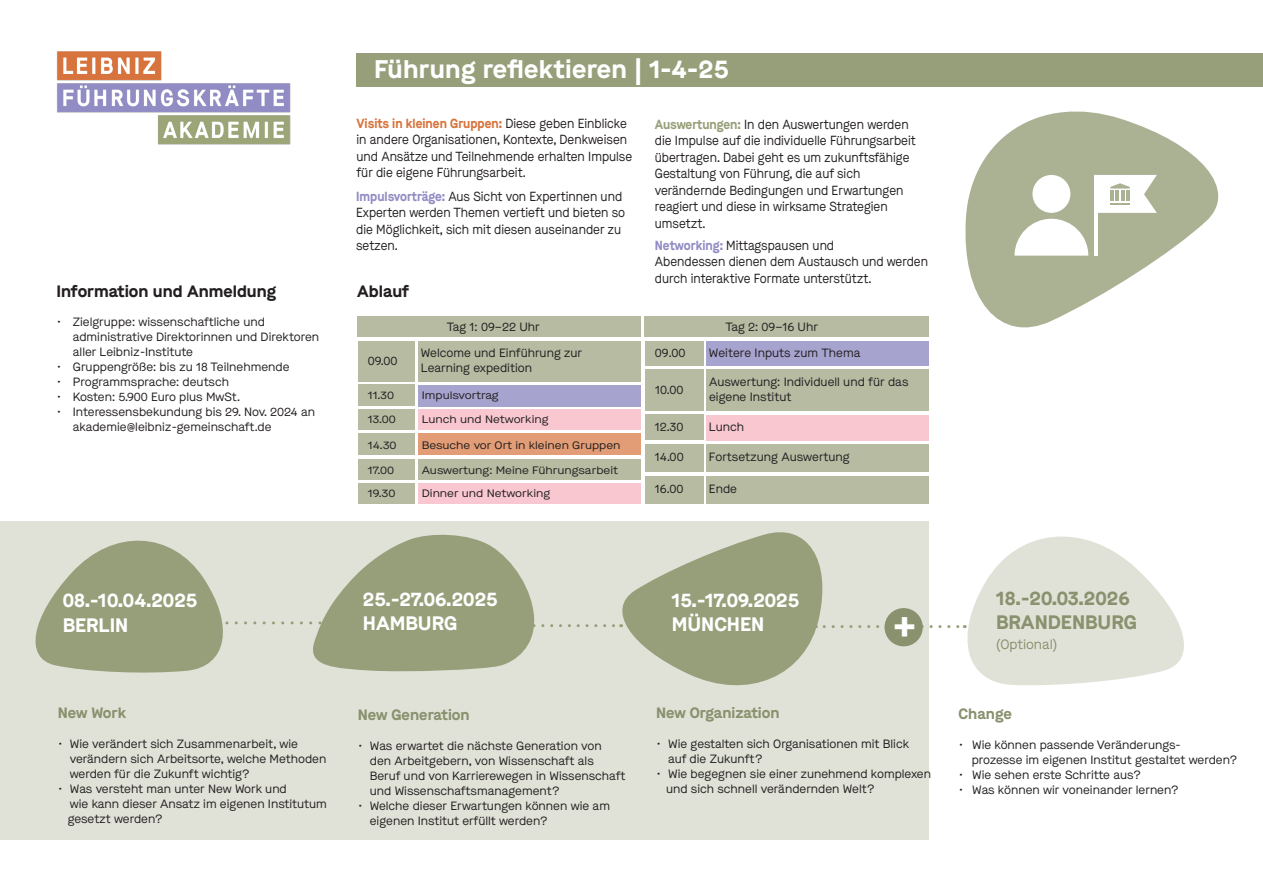
<style>
.page{position:relative;width:1263px;height:893px;background:#fff}
.page>*{position:absolute;margin:0;border:0;box-sizing:border-box;transform-origin:0 0}
.t1{font:700 36px "Maison";color:#fff}
.t2{font:700 25.5px "Maison";letter-spacing:.01em;color:#fff}
.t3{font:700 19.5px "Maison";color:#fff}
.t4{font:700 19.5px "Maison";color:#89916e}
.t5{font:700 16.5px "Maison";color:#231f20}
.t6{font:700 15px "Maison";color:#89916e}
.t7{font:13.5px "Maison";color:#89916e}
.t8{font:13.2px/16.5px "Maison";color:#231f20;scale:.91 1}
.t9{font:700 13.2px "Maison";color:#d7733c;scale:.91 1}
.t10{font:12px/15px "Maison";color:#231f20}
.t11{font:10.8px "Maison";color:#231f20;scale:1.11 1}
.s1{font-weight:400;color:#231f20}
.s2{font-weight:700;color:#979f7a}
.s3{font-weight:700;color:#918cc3}
</style>
<div class="page">
<div style="left:358px;top:316px;width:283px;height:21px;background:#b6bba2"></div>
<div style="left:418px;top:341px;width:223px;height:41px;background:#b6bba2"></div>
<div style="left:358px;top:341px;width:57px;height:41px;background:#b6bba2"></div>
<div style="left:358px;top:483px;width:57px;height:21px;background:#b6bba2"></div>
<div style="left:358px;top:459px;width:57px;height:21px;background:#b6bba2"></div>
<div style="left:358px;top:433px;width:57px;height:22px;background:#b6bba2"></div>
<div style="left:358px;top:409px;width:57px;height:21px;background:#b6bba2"></div>
<div style="left:358px;top:385px;width:57px;height:21px;background:#b6bba2"></div>
<div style="left:418px;top:483px;width:223px;height:21px;background:#f8c7d0"></div>
<div style="left:418px;top:459px;width:223px;height:21px;background:#b6bba2"></div>
<div style="left:418px;top:433px;width:223px;height:22px;background:#e39d76"></div>
<div style="left:418px;top:409px;width:223px;height:21px;background:#f8c7d0"></div>
<div style="left:418px;top:385px;width:223px;height:21px;background:#a7a3cf"></div>
<div style="left:0;top:521px;width:929px;height:319px;background:#e0e2d7"></div>
<svg style="left:965px;top:111px;width:254px;height:217px;fill:#abb294"></svg>
<div style="left:1032px;top:175px;width:38px;height:38px;background:#fff;border-radius:50%"></div>
<svg style="left:1014px;top:219px;width:74px;height:37px"></svg>
<svg style="left:1097px;top:175px;width:60px;height:38px"></svg>
<hr style="left:1094px;top:175px;width:3px;height:81px;background:#fff">
<img style="left:57px;top:51px;width:234px;height:94px">
<div style="left:356px;top:53px;width:907px;height:33px;background:#979f7a"></div>
<div style="left:706px;top:341px;width:223px;height:24px;background:#a7a3cf"></div>
<div style="left:706px;top:369px;width:223px;height:42px;background:#b6bba2"></div>
<div style="left:706px;top:415px;width:223px;height:25px;background:#f8c7d0"></div>
<div style="left:706px;top:444px;width:223px;height:28px;background:#b6bba2"></div>
<div style="left:706px;top:476px;width:223px;height:27px;background:#b6bba2"></div>
<div style="left:645px;top:316px;width:284px;height:21px;background:#b6bba2"></div>
<div style="left:645px;top:369px;width:58px;height:42px;background:#b6bba2"></div>
<div style="left:645px;top:415px;width:58px;height:25px;background:#b6bba2"></div>
<div style="left:645px;top:444px;width:58px;height:27px;background:#b6bba2"></div>
<div style="left:645px;top:476px;width:58px;height:27px;background:#b6bba2"></div>
<div style="left:645px;top:341px;width:58px;height:25px;background:#b6bba2"></div>
<svg style="left:35px;top:532px;width:1149px;height:154px"></svg>
<div style="left:884px;top:608px;width:39px;height:38px;background:#89916e;border-radius:50%"></div>
<p class="t5" style="left:56px;top:279px;width:221px">Information und Anmeldung</p>
<p class="t10" style="left:56px;top:314px;width:210px">• Zielgruppe: wissenschaftliche und</p>
<p class="t10" style="left:73px;top:329px;width:248px">administrative Direktorinnen und Direktoren</p>
<p class="t10" style="left:73px;top:344px;width:122px">aller Leibniz-Institute</p>
<p class="t10" style="left:56px;top:359px;width:235px">• Gruppengröße: bis zu 18 Teilnehmende</p>
<p class="t10" style="left:56px;top:374px;width:174px">• Programmsprache: deutsch</p>
<p class="t10" style="left:56px;top:389px;width:185px">• Kosten: 5.900 Euro plus MwSt.</p>
<p class="t10" style="left:56px;top:404px;width:260px">• Interessensbekundung bis 29. Nov. 2024 an</p>
<p class="t10" style="left:73px;top:419px;width:200px">akademie@leibniz-gemeinschaft.de</p>
<p class="t2" style="left:374px;top:50px;width:356px">Führung reflektieren | 1-4-25</p>
<p class="t9" style="left:356px;top:113px;width:299px">Visits in kleinen Gruppen: <span class="s1">Diese geben Einblicke</span></p>
<p class="t8" style="left:356px;top:131px;width:299px">in andere Organisationen, Kontexte, Denkweisen</p>
<p class="t8" style="left:356px;top:148px;width:305px">und Ansätze und Teilnehmende erhalten Impulse für die eigene Führungsarbeit.</p>
<p class="t8" style="left:655px;top:116px;width:288px"><span class="s2">Auswertungen:</span> In den Auswertungen werden die Impulse auf die individuelle Führungsarbeit übertragen. Dabei geht es um zukunftsfähige Gestaltung von Führung, die auf sich</p>
<p class="t8" style="left:655px;top:182px;width:275px">verändernde Bedingungen und Erwartungen reagiert und diese in wirksame Strategien umsetzt.</p>
<p class="t8" style="left:356px;top:188px;width:294px"><span class="s3">Impulsvorträge:</span> Aus Sicht von Expertinnen und</p>
<p class="t8" style="left:356px;top:204px;width:297px">Experten werden Themen vertieft und bieten so</p>
<p class="t8" style="left:356px;top:221px;width:293px">die Möglichkeit, sich mit diesen auseinander zu</p>
<p class="t8" style="left:356px;top:237px;width:47px">setzen.</p>
<p class="t8" style="left:655px;top:237px;width:199px"><span class="s3">Networking:</span> Mittagspausen und</p>
<p class="t8" style="left:655px;top:253px;width:302px">Abendessen dienen dem Austausch und werden durch interaktive Formate unterstützt.</p>
<p class="t5" style="left:357px;top:279px;width:54px">Ablauf</p>
<p class="t10" style="left:447px;top:319px;width:94px">Tag 1: 09–22 Uhr</p>
<p class="t10" style="left:725px;top:319px;width:94px">Tag 2: 09–16 Uhr</p>
<p class="t10" style="left:368px;top:353px;width:31px">09.00</p>
<p class="t10" style="left:421px;top:345px;width:163px">Welcome und Einführung zur</p>
<p class="t10" style="left:421px;top:360px;width:113px">Learning expedition</p>
<p class="t11" style="left:368px;top:388px;width:25px">11.30</p>
<p class="t11" style="left:422px;top:388px;width:71px">Impulsvortrag</p>
<p class="t11" style="left:368px;top:412px;width:27px">13.00</p>
<p class="t11" style="left:422px;top:412px;width:116px">Lunch und Networking</p>
<p class="t11" style="left:368px;top:438px;width:27px">14.30</p>
<p class="t11" style="left:422px;top:438px;width:181px">Besuche vor Ort in kleinen Gruppen</p>
<p class="t11" style="left:368px;top:462px;width:25px">17.00</p>
<p class="t11" style="left:422px;top:462px;width:178px">Auswertung: Meine Führungsarbeit</p>
<p class="t11" style="left:368px;top:486px;width:26px">19.30</p>
<p class="t11" style="left:422px;top:486px;width:117px">Dinner und Networking</p>
<p class="t10" style="left:655px;top:345px;width:32px">09.00</p>
<p class="t10" style="left:709px;top:345px;width:153px">Weitere Inputs zum Thema</p>
<p class="t10" style="left:709px;top:374px;width:201px">Auswertung: Individuell und für das</p>
<p class="t10" style="left:709px;top:389px;width:83px">eigene Institut</p>
<p class="t10" style="left:655px;top:419px;width:30px">12.30</p>
<p class="t10" style="left:709px;top:419px;width:37px">Lunch</p>
<p class="t10" style="left:655px;top:450px;width:30px">14.00</p>
<p class="t10" style="left:709px;top:450px;width:142px">Fortsetzung Auswertung</p>
<p class="t10" style="left:655px;top:481px;width:30px">16.00</p>
<p class="t10" style="left:709px;top:481px;width:30px">Ende</p>
<p class="t10" style="left:655px;top:382px;width:30px">10.00</p>
<p class="t3" style="left:63px;top:586px;width:136px">08.-10.04.2025</p>
<p class="t3" style="left:63px;top:611px;width:67px">BERLIN</p>
<p class="t6" style="left:58px;top:702px;width:70px">New Work</p>
<p class="t10" style="left:58px;top:736px;width:242px">• Wie verändert sich Zusammenarbeit, wie</p>
<p class="t10" style="left:70px;top:751px;width:258px">verändern sich Arbeitsorte, welche Methoden</p>
<p class="t10" style="left:70px;top:766px;width:181px">werden für die Zukunft wichtig?</p>
<p class="t10" style="left:58px;top:781px;width:230px">• Was versteht man unter New Work und</p>
<p class="t10" style="left:68px;top:796px;width:261px">wie kann dieser Ansatz im eigenen Institutum gesetzt werden?</p>
<p class="t3" style="left:363px;top:585px;width:136px">25.-27.06.2025</p>
<p class="t3" style="left:363px;top:609px;width:96px">HAMBURG</p>
<p class="t6" style="left:358px;top:704px;width:113px">New Generation</p>
<p class="t10" style="left:358px;top:738px;width:245px">• Was erwartet die nächste Generation von</p>
<p class="t10" style="left:370px;top:753px;width:226px">den Arbeitgebern, von Wissenschaft als</p>
<p class="t10" style="left:370px;top:768px;width:257px">Beruf und von Karrierewegen in Wissenschaft</p>
<p class="t10" style="left:370px;top:783px;width:191px">und Wissenschaftsmanagement?</p>
<p class="t10" style="left:358px;top:798px;width:254px">• Welche dieser Erwartungen können wie am</p>
<p class="t10" style="left:370px;top:813px;width:179px">eigenen Institut erfüllt werden?</p>
<p class="t3" style="left:672px;top:586px;width:129px">15.-17.09.2025</p>
<p class="t3" style="left:672px;top:610px;width:94px">MÜNCHEN</p>
<p class="t1" style="left:893px;top:600px;width:24px">+</p>
<p class="t6" style="left:656px;top:702px;width:125px">New Organization</p>
<p class="t10" style="left:656px;top:736px;width:254px">• Wie gestalten sich Organisationen mit Blick</p>
<p class="t10" style="left:668px;top:751px;width:96px">auf die Zukunft?</p>
<p class="t10" style="left:656px;top:766px;width:276px">• Wie begegnen sie einer zunehmend komplexen</p>
<p class="t10" style="left:666px;top:781px;width:210px">und sich schnell verändernden Welt?</p>
<p class="t4" style="left:996px;top:584px;width:135px">18.-20.03.2026</p>
<p class="t4" style="left:996px;top:608px;width:142px">BRANDENBURG</p>
<p class="t7" style="left:996px;top:635px;width:63px">(Optional)</p>
<p class="t6" style="left:958px;top:703px;width:55px">Change</p>
<p class="t10" style="left:958px;top:737px;width:224px">• Wie können passende Veränderungs-</p>
<p class="t10" style="left:972px;top:752px;width:267px">prozesse im eigenen Institut gestaltet werden?</p>
<p class="t10" style="left:958px;top:767px;width:184px">• Wie sehen erste Schritte aus?</p>
<p class="t10" style="left:958px;top:782px;width:222px">• Was können wir voneinander lernen?</p>
</div>
